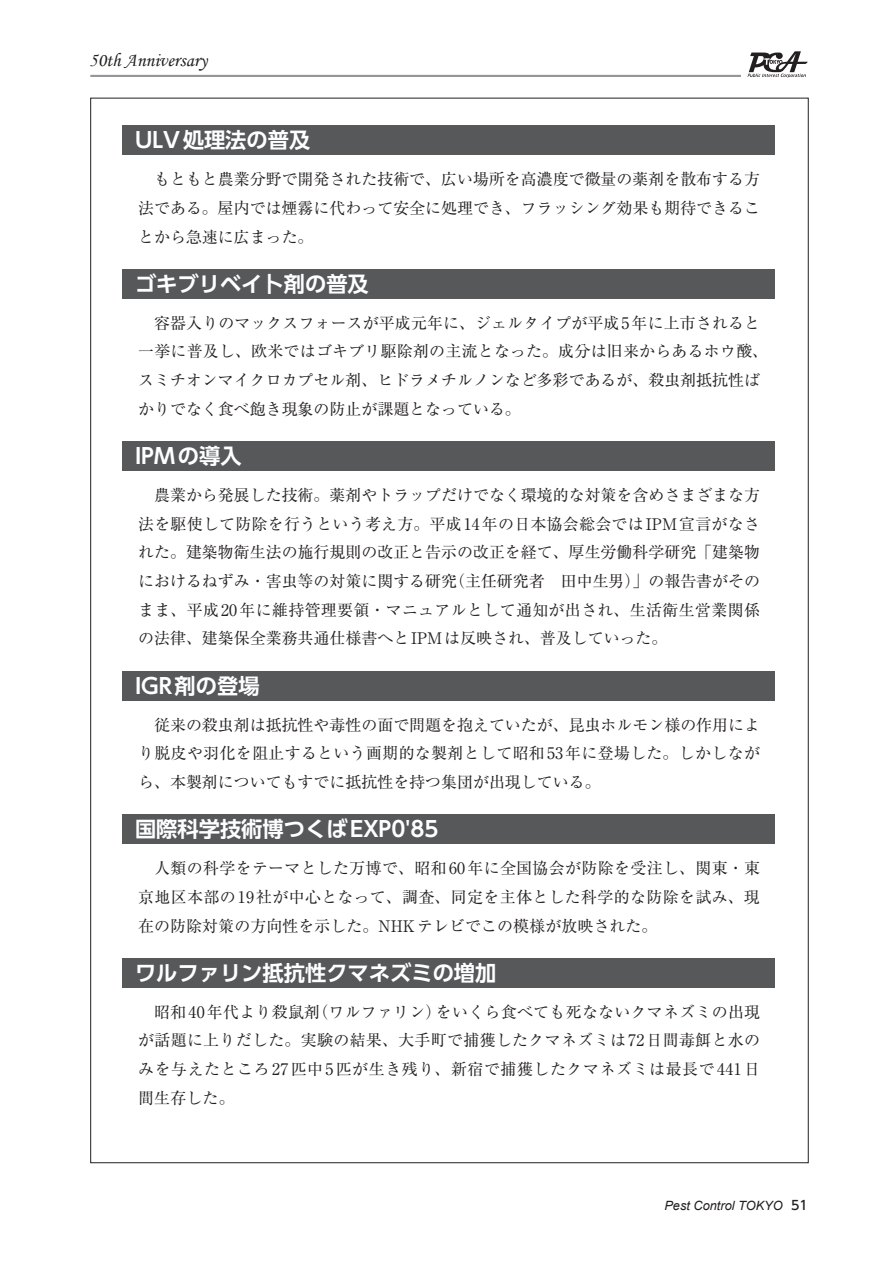
<style>
.page{position:relative;width:893px;height:1263px;background:#fff}
.page>*{position:absolute;margin:0;border:0;box-sizing:border-box;transform-origin:0 0}
.t1{font:700 21.3px "UD Shin Go Pro De";color:#fff}
.t2{font:19.2px "Monotype Corsiva";color:#231f20}
.t3{font:15.9px/28.7px "Ryumin Pro";letter-spacing:.005em;color:#231f20;text-align:justify}
.t4{font:italic 12.75px "Arial";color:#231f20}
.s1{font-family:"UD Shin Go Pro";font-weight:500;font-style:normal}
</style>
<div class="page">
<svg style="left:747px;top:51px;width:61px;height:27px"></svg>
<hr style="left:90px;top:75px;width:651px;height:2px;background:#939598">
<div style="left:122px;top:125px;width:653px;height:30px;background:#57585a"></div>
<div style="left:122px;top:269px;width:653px;height:30px;background:#57585a"></div>
<div style="left:122px;top:441px;width:653px;height:30px;background:#57585a"></div>
<div style="left:122px;top:671px;width:653px;height:30px;background:#57585a"></div>
<div style="left:122px;top:814px;width:653px;height:30px;background:#57585a"></div>
<div style="left:122px;top:958px;width:653px;height:30px;background:#57585a"></div>
<p class="t2" style="left:89px;top:49px;width:119px">50th Anniversary</p>
<h1 class="t1" style="left:135px;top:123px;width:177px">ULV処理法の普及</h1>
<p class="t3" style="left:138px;top:164px;width:623px;text-indent:16px">もともと農業分野で開発された技術で、広い場所を高濃度で微量の薬剤を散布する方法である。屋内では煙霧に代わって安全に処理でき、フラッシング効果も期待できることから急速に広まった。</p>
<h1 class="t1" style="left:135px;top:266px;width:235px">ゴキブリベイ卜剤の普及</h1>
<p class="t3" style="left:138px;top:307px;width:631px;text-align:left;text-indent:16px">容器入りのマックスフォースが平成元年に、ジェルタイプが平成5年に上市されると一挙に普及し、欧米ではゴキブリ駆除剤の主流となった。成分は旧来からあるホウ酸、スミチオンマイクロカプセル剤、ヒドラメチルノンなど多彩であるが、殺虫剤抵抗性ばかりでなく食べ飽き現象の防止が課題となっている。</p>
<h1 class="t1" style="left:135px;top:439px;width:108px">IPMの導入</h1>
<p class="t3" style="left:138px;top:480px;width:623px;text-indent:16px">農業から発展した技術。薬剤やトラップだけでなく環境的な対策を含めさまざまな方法を駆使して防除を行うという考え方。平成14年の日本協会総会ではIPM宣言がなされた。建築物衛生法の施行規則の改正と告示の改正を経て、厚生労働科学研究「建築物におけるねずみ・害虫等の対策に関する研究（主任研究者　田中生男）」の報告書がそのまま、平成20年に維持管理要領・マニュアルとして通知が出され、生活衛生営業関係の法律、建築保全業務共通仕様書へとIPMは反映され、普及していった。</p>
<h1 class="t1" style="left:135px;top:668px;width:126px">IGR剤の登場</h1>
<p class="t3" style="left:138px;top:709px;width:623px;text-indent:16px">従来の殺虫剤は抵抗性や毒性の面で問題を抱えていたが、昆虫ホルモン様の作用により脱皮や羽化を阻止するという画期的な製剤として昭和53年に登場した。しかしながら、本製剤についてもすでに抵抗性を持つ集団が出現している。</p>
<h1 class="t1" style="left:135px;top:812px;width:305px">国際科学技術博つくば EXP0'85</h1>
<p class="t3" style="left:138px;top:853px;width:623px;text-indent:16px">人類の科学をテーマとした万博で、昭和60年に全国協会が防除を受注し、関東・東京地区本部の19社が中心となって、調査、同定を主体とした科学的な防除を試み、現在の防除対策の方向性を示した。NHKテレビでこの模様が放映された。</p>
<h1 class="t1" style="left:135px;top:955px;width:363px">ワルファリン抵抗性クマネズミの増加</h1>
<p class="t3" style="left:138px;top:996px;width:624px;text-indent:16px">昭和40年代より殺鼠剤（ワルファリン）をいくら食べても死なないクマネズミの出現が話題に上りだした。実験の結果、大手町で捕獲したクマネズミは72日間毒餌と水のみを与えたところ27匹中5匹が生き残り、新宿で捕獲したクマネズミは最長で441日間生存した。</p>
<p class="t4" style="left:664px;top:1197px;width:145px">Pest Control TOKYO <span class="s1">51</span></p>
</div>
